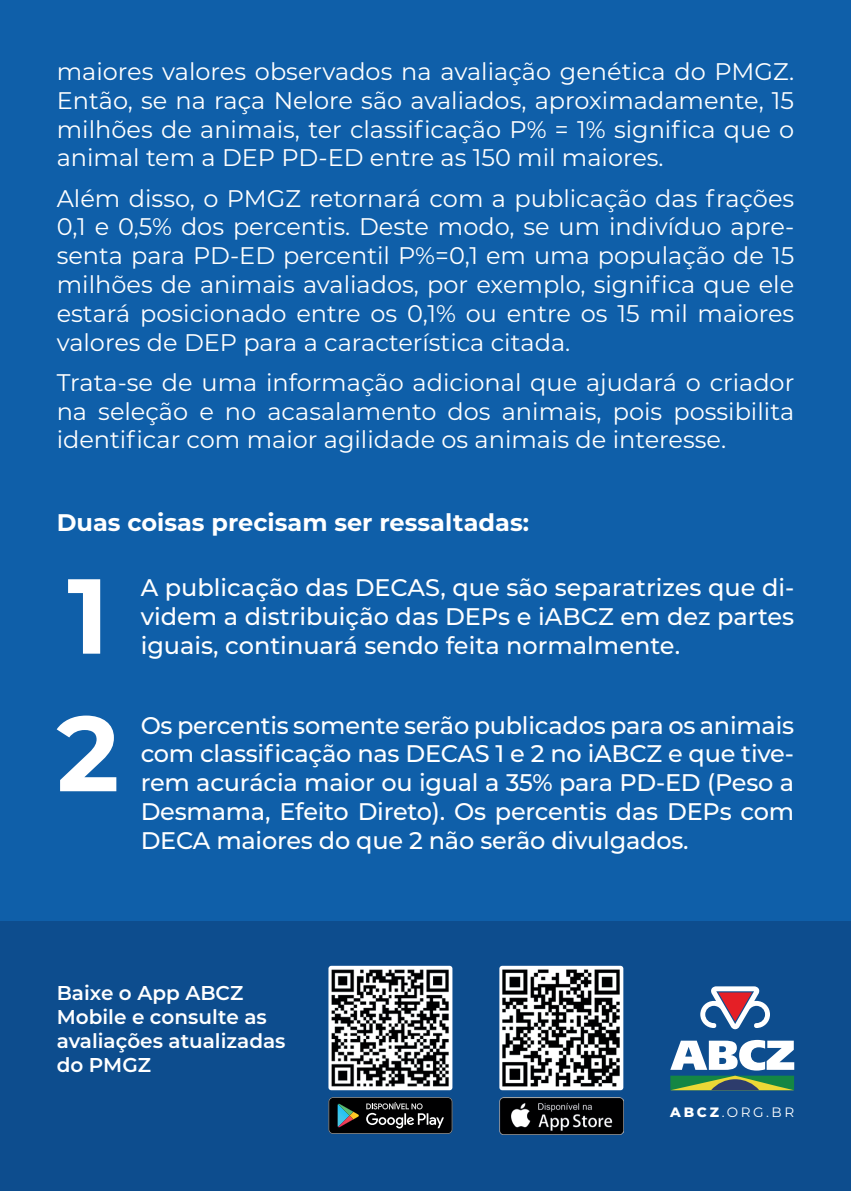
<style>
.page{position:relative;width:851px;height:1191px;background:#fff}
.page>*{position:absolute;margin:0;border:0;box-sizing:border-box;transform-origin:0 0}
.t1{font:700 106.2px "Montserrat";color:#fff}
.t2{font:24px/28.8px "Montserrat";color:#fff;text-align:justify}
.t3{font:500 24px/28.8px "Montserrat";color:#fff}
.t4{font:700 24px "Montserrat";color:#fff}
.t5{font:600 20px/24px "Montserrat";color:#fff}
.t6{font:13.6px "Montserrat";color:#fff}
.s1{font-weight:800}
</style>
<div class="page">
<div style="left:0;top:0;width:850px;height:1191px;background:#0f5fa9"></div>
<div style="left:0;top:921px;width:850px;height:270px;background:#0d4d8e"></div>
<svg style="left:670px;top:986px;width:124px;height:104px"></svg>
<img style="left:499px;top:965px;width:124px;height:125px">
<img style="left:499px;top:1097px;width:124px;height:37px">
<img style="left:328px;top:965px;width:124px;height:125px">
<svg style="left:328px;top:1097px;width:124px;height:37px;background:#292c2d"></svg>
<p class="t2" style="left:57px;top:56px;width:739px">maiores valores observados na avaliação genética do PMGZ.<br>Então, se na raça Nelore são avaliados, aproximadamente, 15 milhões de animais, ter classificação P% = 1% significa que o animal tem a DEP PD-ED entre as 150 mil maiores.</p>
<p class="t2" style="left:57px;top:183px;width:739px">Além disso, o PMGZ retornará com a publicação das frações 0,1 e 0,5% dos percentis. Deste modo, se um indivíduo apre&shy;senta para PD-ED percentil P%=0,1 em uma população de 15 milhões de animais avaliados, por exemplo, significa que ele estará posicionado entre os 0,1% ou entre os 15 mil maiores valores de DEP para a característica citada.</p>
<p class="t2" style="left:57px;top:367px;width:739px">Trata-se de uma informação adicional que ajudará o criador na seleção e no acasalamento dos animais, pois possibilita identificar com maior agilidade os animais de interesse.</p>
<p class="t4" style="left:57px;top:505px;width:474px">Duas coisas precisam ser ressaltadas:</p>
<h1 class="t1" style="left:67px;top:539px;width:43px">1</h1>
<p class="t3" style="left:141px;top:572px;width:655px">A publicação das DECAS, que são separatrizes que di&shy;videm a distribuição das DEPs e iABCZ em dez partes</p>
<p class="t3" style="left:141px;top:630px;width:541px">iguais, continuará sendo feita normalmente.</p>
<h1 class="t1" style="left:57px;top:677px;width:64px">2</h1>
<p class="t3" style="left:141px;top:709px;width:655px;text-align:justify">Os percentis somente serão publicados para os animais com classificação nas DECAS 1 e 2 no iABCZ e que tive&shy;rem acurácia maior ou igual a 35% para PD-ED (Peso a Desmama, Efeito Direto). Os percentis das DEPs com DECA maiores do que 2 não serão divulgados.</p>
<p class="t5" style="left:57px;top:980px;width:230px">Baixe o App ABCZ<br>Mobile e consulte as avaliações atualizadas do PMGZ</p>
<p class="t6" style="left:670px;top:1103px;width:125px"><span class="s1">ABCZ</span>.ORG.BR</p>
</div>
